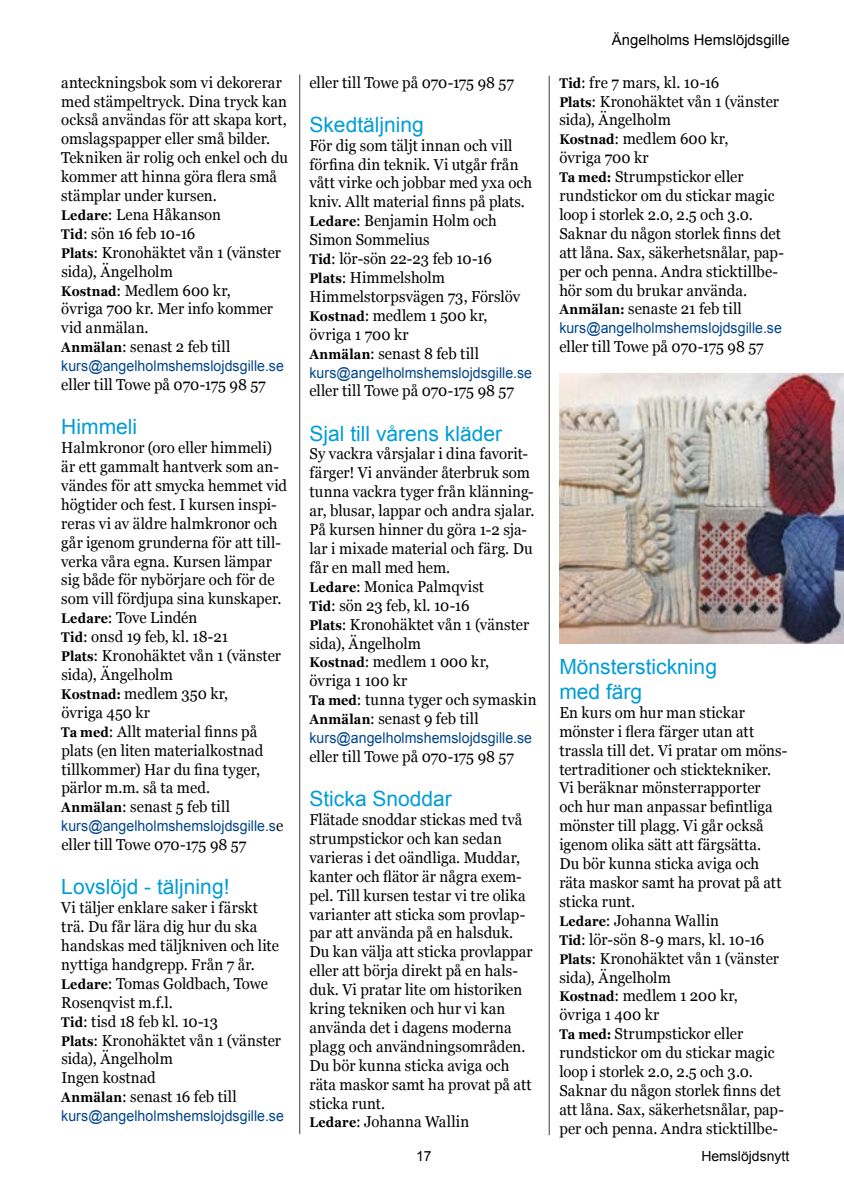
<style>
.page{position:relative;width:844px;height:1191px;background:#fff}
.page>*{position:absolute;margin:0;border:0;box-sizing:border-box;transform-origin:0 0}
.t1{font:21px/25.2px "Arial";color:#009cd6}
.t2{font:15.75px/18.9px "Georgia";letter-spacing:.005em;color:#000;scale:.95 1}
.t3{font:14.88px "Arial";letter-spacing:.005em;color:#048;scale:.95 1}
.t4{font:14.88px "Arial";color:#000}
.t5{font:14px "Arial";color:#000}
.s1{font-weight:700;font-size:14px}
.s2{font-family:"Georgia";font-size:15.75px;color:#000}
</style>
<div class="page">
<hr style="left:299px;top:74px;width:1px;height:1060px;background:#3c3c3b">
<hr style="left:548px;top:76px;width:1px;height:1059px;background:#3c3c3b">
<img style="left:559px;top:374px;width:284px;height:269px">
<p class="t2" style="left:61px;top:72px;width:240px">anteckningsbok som vi dekorerar med stämpeltryck. Dina tryck kan också användas för att skapa kort, omslagspapper eller små bilder.<br>Tekniken är rolig och enkel och du kommer att hinna göra flera små stämplar under kursen.<br><span class="s1">Ledare</span>: Lena Håkanson<br><span class="s1">Tid</span>: sön 16 feb 10-16<br><span class="s1">Plats</span>: Kronohäktet vån 1 (vänster sida), Ängelholm<br><span class="s1">Kostnad</span>: Medlem 600 kr,<br>övriga 700 kr. Mer info kommer vid anmälan.<br><span class="s1">Anmälan</span>: senast 2 feb till</p>
<p class="t3" style="left:61px;top:356px;width:236px">kurs@angelholmshemslojdsgille.se</p>
<p class="t2" style="left:61px;top:374px;width:217px">eller till Towe på 070-175 98 57</p>
<h1 class="t1" style="left:61px;top:414px;width:77px">Himmeli</h1>
<p class="t2" style="left:61px;top:437px;width:239px">Halmkronor (oro eller himmeli) är ett gammalt hantverk som an&shy;vändes för att smycka hemmet vid högtider och fest. I kursen inspi&shy;reras vi av äldre halmkronor och går igenom grunderna för att till&shy;verka våra egna. Kursen lämpar sig både för nybörjare och för de som vill fördjupa sina kunskaper.<br><span class="s1">Ledare</span>: Tove Lindén<br><span class="s1">Tid</span>: onsd 19 feb, kl. 18-21<br><span class="s1">Plats</span>: Kronohäktet vån 1 (vänster sida), Ängelholm<br><span class="s1">Kostnad:</span> medlem 350 kr,<br>övriga 450 kr<br><span class="s1">Ta med</span>: Allt material finns på plats (en liten materialkostnad tillkommer) Har du fina tyger, pärlor m.m. så ta med.<br><span class="s1">Anmälan</span>: senast 5 feb till</p>
<p class="t3" style="left:61px;top:816px;width:235px">kurs@angelholmshemslojdsgille.s<span class="s2">e</span></p>
<p class="t2" style="left:61px;top:834px;width:196px">eller till Towe 070-175 98 57</p>
<h1 class="t1" style="left:61px;top:874px;width:170px">Lovslöjd - täljning!</h1>
<p class="t2" style="left:61px;top:897px;width:233px">Vi täljer enklare saker i färskt trä. Du får lära dig hur du ska handskas med täljkniven och lite nyttiga handgrepp. Från 7 år.<br><span class="s1">Ledare</span>: Tomas Goldbach, Towe<br>Rosenqvist m.f.l.<br><span class="s1">Tid</span>: tisd 18 feb kl. 10-13<br><span class="s1">Plats</span>: Kronohäktet vån 1 (vänster sida), Ängelholm<br>Ingen kostnad<br><span class="s1">Anmälan</span>: senast 16 feb till</p>
<p class="t3" style="left:61px;top:1106px;width:236px">kurs@angelholmshemslojdsgille.se</p>
<p class="t2" style="left:309px;top:72px;width:217px">eller till Towe på 070-175 98 57</p>
<h1 class="t1" style="left:309px;top:112px;width:116px">Skedtäljning</h1>
<p class="t2" style="left:309px;top:135px;width:236px">För dig som täljt innan och vill förfina din teknik. Vi utgår från vått virke och jobbar med yxa och kniv. Allt material finns på plats.<br><span class="s1">Ledare</span>: Benjamin Holm och<br>Simon Sommelius<br><span class="s1">Tid</span>: lör-sön 22-23 feb 10-16<br><span class="s1">Plats</span>: Himmelsholm<br>Himmelstorpsvägen 73, Förslöv<br><span class="s1">Kostnad</span>: medlem 1 500 kr, övriga 1 700 kr<br><span class="s1">Anmälan</span>: senast 8 feb till</p>
<p class="t3" style="left:309px;top:362px;width:236px">kurs@angelholmshemslojdsgille.se</p>
<p class="t2" style="left:309px;top:381px;width:217px">eller till Towe på 070-175 98 57</p>
<h1 class="t1" style="left:309px;top:421px;width:194px">Sjal till vårens kläder</h1>
<p class="t2" style="left:309px;top:444px;width:241px">Sy vackra vårsjalar i dina favorit&shy;färger! Vi använder återbruk som tunna vackra tyger från klänning&shy;ar, blusar, lappar och andra sjalar.<br>På kursen hinner du göra 1-2 sja&shy;lar i mixade material och färg. Du får en mall med hem.<br><span class="s1">Ledare</span>: Monica Palmqvist<br><span class="s1">Tid</span>: sön 23 feb, kl. 10-16<br><span class="s1">Plats</span>: Kronohäktet vån 1 (vänster sida), Ängelholm<br><span class="s1">Kostnad</span>: medlem 1 000 kr,<br>övriga 1 100 kr<br><span class="s1">Ta med</span>: tunna tyger och symaskin<br><span class="s1">Anmälan</span>: senast 9 feb till</p>
<p class="t3" style="left:309px;top:728px;width:236px">kurs@angelholmshemslojdsgille.se</p>
<p class="t2" style="left:309px;top:746px;width:217px">eller till Towe på 070-175 98 57</p>
<h1 class="t1" style="left:309px;top:786px;width:144px">Sticka Snoddar</h1>
<p class="t2" style="left:309px;top:809px;width:236px">Flätade snoddar stickas med två strumpstickor och kan sedan varieras i det oändliga. Muddar, kanter och flätor är några exem&shy;pel. Till kursen testar vi tre olika varianter att sticka som provlap&shy;par att använda på en halsduk.<br>Du kan välja att sticka provlappar eller att börja direkt på en hals&shy;duk. Vi pratar lite om historiken kring tekniken och hur vi kan använda det i dagens moderna plagg och användningsområden.<br>Du bör kunna sticka aviga och räta maskor samt ha provat på att sticka runt.<br><span class="s1">Ledare</span>: Johanna Wallin</p>
<p class="t4" style="left:611px;top:30px;width:179px">Ängelholms Hemslöjdsgille</p>
<p class="t2" style="left:559px;top:72px;width:238px"><span class="s1">Tid</span>: fre 7 mars, kl. 10-16<br><span class="s1">Plats</span>: Kronohäktet vån 1 (vänster sida), Ängelholm<br><span class="s1">Kostnad</span>: medlem 600 kr,<br>övriga 700 kr<br><span class="s1">Ta med:</span> Strumpstickor eller rundstickor om du stickar magic loop i storlek 2.0, 2.5 och 3.0.<br>Saknar du någon storlek finns det att låna. Sax, säkerhetsnålar, pap&shy;per och penna. Andra sticktillbe&shy;hör som du brukar använda.<br><span class="s1">Anmälan:</span> senaste 21 feb till</p>
<p class="t3" style="left:559px;top:318px;width:236px">kurs@angelholmshemslojdsgille.se</p>
<p class="t2" style="left:559px;top:337px;width:217px">eller till Towe på 070-175 98 57</p>
<h1 class="t1" style="left:559px;top:654px;width:159px">Mönsterstickning med färg</h1>
<p class="t2" style="left:559px;top:702px;width:241px">En kurs om hur man stickar mönster i flera färger utan att trassla till det. Vi pratar om möns&shy;tertraditioner och sticktekniker.<br>Vi beräknar mönsterrapporter och hur man anpassar befintliga mönster till plagg. Vi går också igenom olika sätt att färgsätta.<br>Du bör kunna sticka aviga och räta maskor samt ha provat på att sticka runt.<br><span class="s1">Ledare</span>: Johanna Wallin<br><span class="s1">Tid</span>: lör-sön 8-9 mars, kl. 10-16<br><span class="s1">Plats</span>: Kronohäktet vån 1 (vänster sida), Ängelholm<br><span class="s1">Kostnad</span>: medlem 1 200 kr,<br>övriga 1 400 kr<br><span class="s1">Ta med:</span> Strumpstickor eller rundstickor om du stickar magic loop i storlek 2.0, 2.5 och 3.0.<br>Saknar du någon storlek finns det att låna. Sax, säkerhetsnålar, pap&shy;per och penna. Andra sticktillbe-</p>
<p class="t5" style="left:416px;top:1146px;width:17px">17</p>
<p class="t5" style="left:701px;top:1146px;width:89px">Hemslöjdsnytt</p>
</div>
